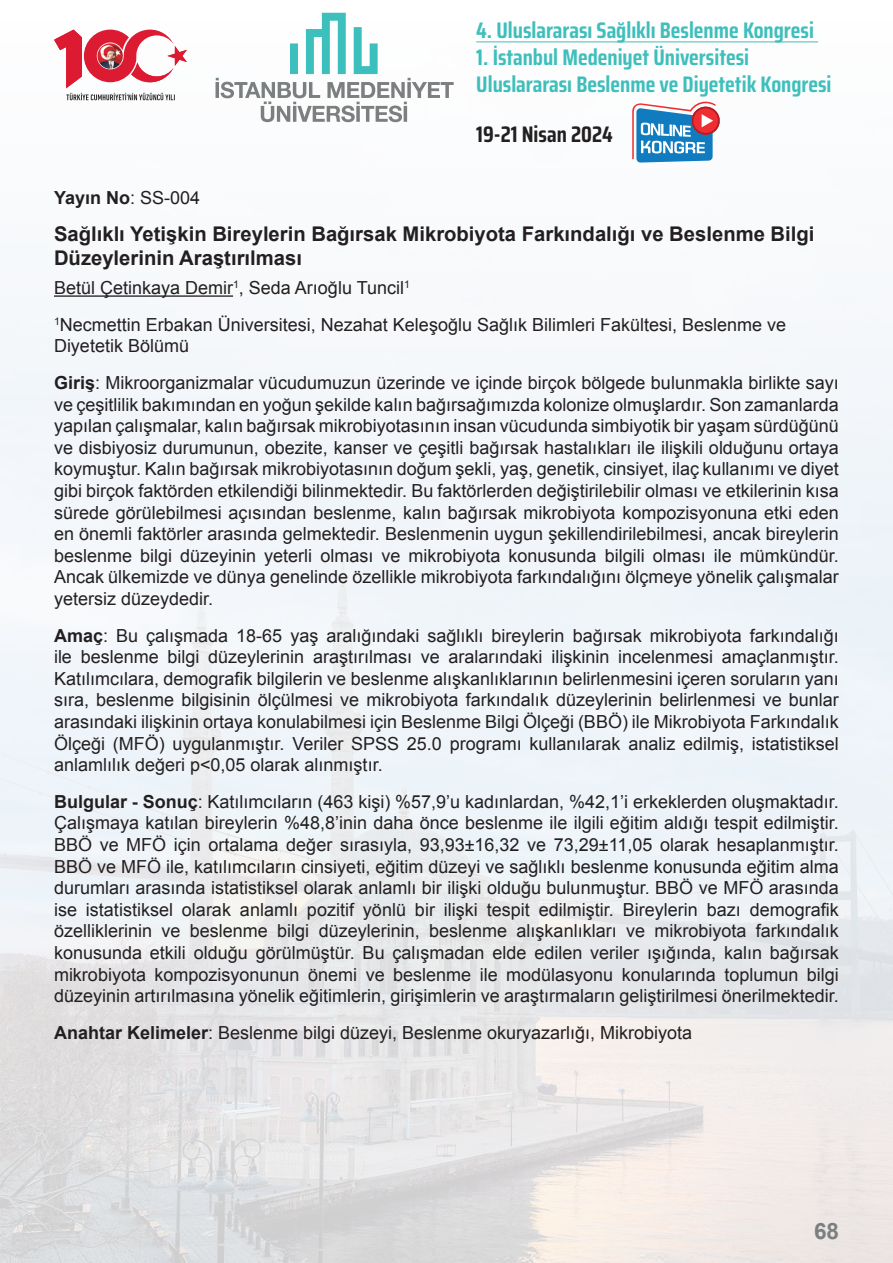
<style>
.page{position:relative;width:893px;height:1263px;background:#fff}
.page>*{position:absolute;margin:0;border:0;box-sizing:border-box;transform-origin:0 0}
.t1{font:700 22.5px/27px "Saira Condensed";color:#3ebfbc}
.t2{font:700 22.5px "Saira Condensed";color:#231f20}
.t3{font:700 22.5px "Arial";color:#7c7f80}
.t4{font:700 20.25px/24.3px "Arial";color:#231f20}
.Normal__Web{font:18px/21.6px "Arial";color:#231f20;text-align:justify}
.t5{font:700 18px "Arial";color:#231f20}
.s1{font-weight:400}
.s2{font-weight:700}
</style>
<div class="page">
<img style="left:0;top:12px;width:893px;height:1251px">
<hr style="left:215px;top:82px;width:4px;height:16px;background:#bcbebf">
<svg style="left:216px;top:13px;width:238px;height:109px"></svg>
<hr style="left:476px;top:41px;width:342px;height:1px;background:#3ebfbc">
<svg style="left:54px;top:30px;width:133px;height:70px"></svg>
<svg style="left:632px;top:102px;width:88px;height:61px"></svg>
<hr style="left:54px;top:295px;width:179px;height:2px;background:#231f20">
<p class="t1" style="left:476px;top:16px;width:339px">4. Uluslararası Sağlıklı Beslenme Kongresi</p>
<p class="t1" style="left:476px;top:43px;width:357px">1. İstanbul Medeniyet Üniversitesi<br>Uluslararası Beslenme ve Diyetetik Kongresi</p>
<p class="t2" style="left:476px;top:116px;width:138px">19-21 Nisan 2024</p>
<p class="t5" style="left:54px;top:186px;width:148px">Yayın No<span class="s1">: SS-004</span></p>
<p class="t4" style="left:54px;top:222px;width:762px">Sağlıklı Yetişkin Bireylerin Bağırsak Mikrobiyota Farkındalığı ve Beslenme Bilgi<br>Düzeylerinin Araştırılması</p>
<p class="Normal__Web" style="left:54px;top:277px;width:357px">Betül Çetinkaya Demir<sup>1</sup>, Seda Arıoğlu Tuncil<sup>1</sup></p>
<p class="Normal__Web" style="left:54px;top:314px;width:734px"><sup>1</sup>Necmettin Erbakan Üniversitesi, Nezahat Keleşoğlu Sağlık Bilimleri Fakültesi, Beslenme ve<br>Diyetetik Bölümü</p>
<p class="Normal__Web" style="left:54px;top:372px;width:786px"><span class="s2">Giriş</span>: Mikroorganizmalar vücudumuzun üzerinde ve içinde birçok bölgede bulunmakla birlikte sayı ve çeşitlilik bakımından en yoğun şekilde kalın bağırsağımızda kolonize olmuşlardır. Son zamanlarda yapılan çalışmalar, kalın bağırsak mikrobiyotasının insan vücudunda simbiyotik bir yaşam sürdüğünü ve disbiyosiz durumunun, obezite, kanser ve çeşitli bağırsak hastalıkları ile ilişkili olduğunu ortaya koymuştur. Kalın bağırsak mikrobiyotasının doğum şekli, yaş, genetik, cinsiyet, ilaç kullanımı ve diyet gibi birçok faktörden etkilendiği bilinmektedir. Bu faktörlerden değiştirilebilir olması ve etkilerinin kısa sürede görülebilmesi açısından beslenme, kalın bağırsak mikrobiyota kompozisyonuna etki eden en önemli faktörler arasında gelmektedir. Beslenmenin uygun şekillendirilebilmesi, ancak bireylerin beslenme bilgi düzeyinin yeterli olması ve mikrobiyota konusunda bilgili olması ile mümkündür.<br>Ancak ülkemizde ve dünya genelinde özellikle mikrobiyota farkındalığını ölçmeye yönelik çalışmalar yetersiz düzeydedir.</p>
<p class="Normal__Web" style="left:54px;top:625px;width:786px"><span class="s2">Amaç</span>: Bu çalışmada 18-65 yaş aralığındaki sağlıklı bireylerin bağırsak mikrobiyota farkındalığı ile beslenme bilgi düzeylerinin araştırılması ve aralarındaki ilişkinin incelenmesi amaçlanmıştır.<br>Katılımcılara, demografik bilgilerin ve beslenme alışkanlıklarının belirlenmesini içeren soruların yanı sıra, beslenme bilgisinin ölçülmesi ve mikrobiyota farkındalık düzeylerinin belirlenmesi ve bunlar arasındaki ilişkinin ortaya konulabilmesi için Beslenme Bilgi Ölçeği (BBÖ) ile Mikrobiyota Farkındalık Ölçeği (MFÖ) uygulanmıştır. Veriler SPSS 25.0 programı kullanılarak analiz edilmiş, istatistiksel anlamlılık değeri p&lt;0,05 olarak alınmıştır.</p>
<p class="Normal__Web" style="left:54px;top:791px;width:786px"><span class="s2">Bulgular - Sonuç</span>: Katılımcıların (463 kişi) %57,9’u kadınlardan, %42,1’i erkeklerden oluşmaktadır.<br>Çalışmaya katılan bireylerin %48,8’inin daha önce beslenme ile ilgili eğitim aldığı tespit edilmiştir.<br>BBÖ ve MFÖ için ortalama değer sırasıyla, 93,93±16,32 ve 73,29±11,05 olarak hesaplanmıştır.<br>BBÖ ve MFÖ ile, katılımcıların cinsiyeti, eğitim düzeyi ve sağlıklı beslenme konusunda eğitim alma durumları arasında istatistiksel olarak anlamlı bir ilişki olduğu bulunmuştur. BBÖ ve MFÖ arasında ise istatistiksel olarak anlamlı pozitif yönlü bir ilişki tespit edilmiştir. Bireylerin bazı demografik özelliklerinin ve beslenme bilgi düzeylerinin, beslenme alışkanlıkları ve mikrobiyota farkındalık konusunda etkili olduğu görülmüştür. Bu çalışmadan elde edilen veriler ışığında, kalın bağırsak mikrobiyota kompozisyonunun önemi ve beslenme ile modülasyonu konularında toplumun bilgi düzeyinin artırılmasına yönelik eğitimlerin, girişimlerin ve araştırmaların geliştirilmesi önerilmektedir.</p>
<p class="Normal__Web" style="left:54px;top:1022px;width:640px"><span class="s2">Anahtar Kelimeler</span>: Beslenme bilgi düzeyi, Beslenme okuryazarlığı, Mikrobiyota</p>
<p class="t3" style="left:814px;top:1216px;width:27px">68</p>
</div>
